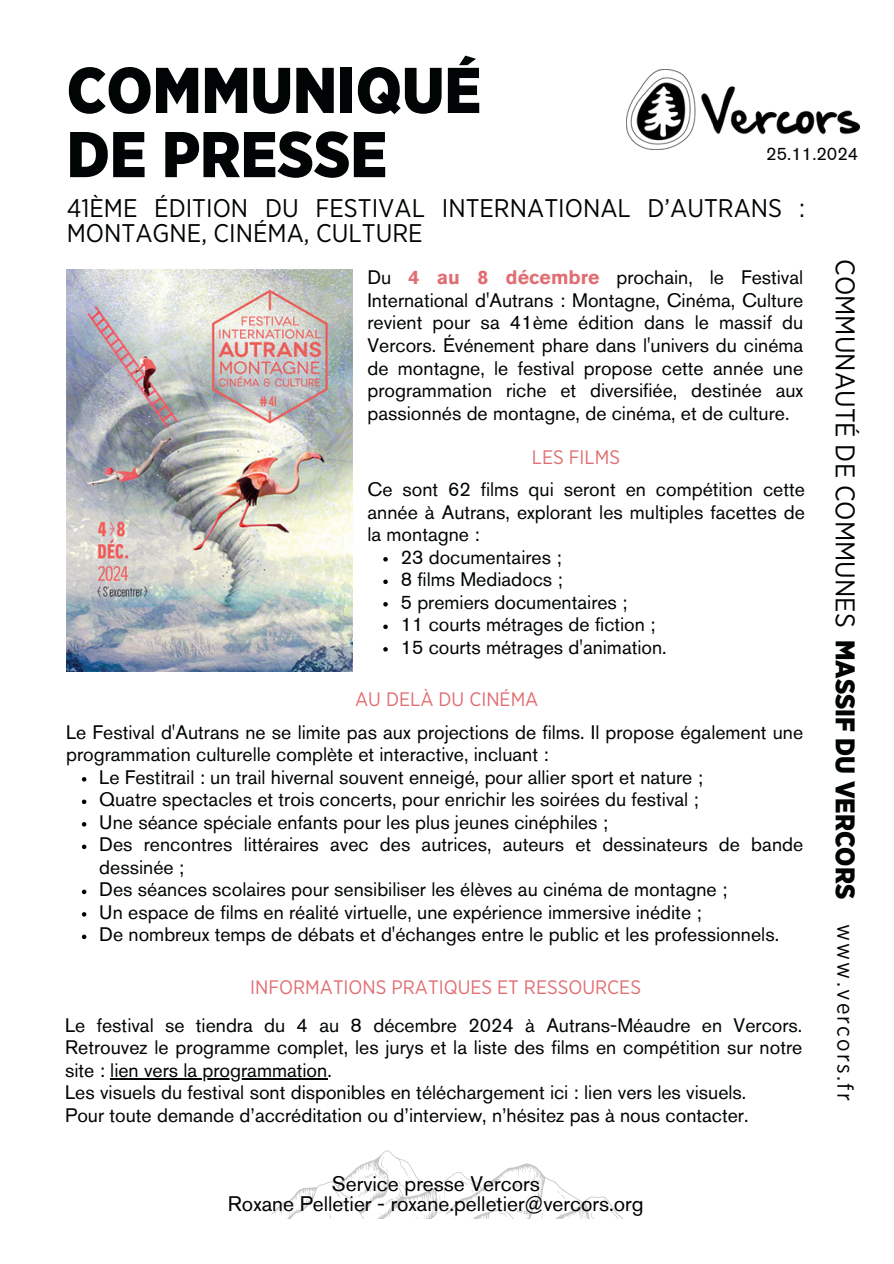
<style>
.page{position:relative;width:894px;height:1264px;background:#fff}
.page>*{position:absolute;margin:0;border:0;box-sizing:border-box;transform-origin:0 0}
.t1{font:900 64.5px/64.2px "Gotham Narrow";color:#000405}
.t2{font:27px "Gotham Narrow";color:#000405}
.t3{font:900 27px "Gotham Narrow";color:#000405}
.t4{font:25.5px/24.8px "Gotham Narrow";color:#000405}
.t5{font:22.5px "Gotham Narrow";letter-spacing:.1em;color:#000405}
.t6{font:21px/20.2px "Akzidenz Grotesk Pro";color:#000;text-align:center}
.t7{font:19.5px/22.5px "Akzidenz Grotesk Pro";color:#000405;text-align:justify}
.t8{font:19.5px "Gotham Narrow";color:#e16e73}
.t9{font:18px "Akzidenz Grotesk Pro";color:#000405}
.s1{font-weight:700;color:#e16e73}
</style>
<div class="page">
<img style="left:67px;top:269px;width:285px;height:402px">
<img style="left:626px;top:70px;width:233px;height:80px">
<svg style="left:271px;top:1150px;width:352px;height:69px"></svg>
<svg style="left:383px;top:557px;width:4px;height:4px"></svg>
<svg style="left:383px;top:579px;width:4px;height:5px"></svg>
<svg style="left:383px;top:602px;width:4px;height:4px"></svg>
<svg style="left:383px;top:624px;width:4px;height:5px"></svg>
<svg style="left:383px;top:647px;width:4px;height:4px"></svg>
<svg style="left:82px;top:777px;width:4px;height:4px"></svg>
<svg style="left:82px;top:799px;width:4px;height:5px"></svg>
<svg style="left:82px;top:822px;width:4px;height:4px"></svg>
<svg style="left:82px;top:844px;width:4px;height:5px"></svg>
<svg style="left:82px;top:889px;width:4px;height:5px"></svg>
<svg style="left:82px;top:912px;width:4px;height:4px"></svg>
<svg style="left:82px;top:934px;width:4px;height:5px"></svg>
<hr style="left:110px;top:1078px;width:217px;height:1px;background:#000405">
<p class="t1" style="left:67px;top:62px;width:416px">COMMUNIQUÉ<br>DE PRESSE</p>
<h3 class="t4" style="left:67px;top:197px;width:739px">41ÈME ÉDITION DU FESTIVAL INTERNATIONAL D’AUTRANS :<br>MONTAGNE, CINÉMA, CULTURE</h3>
<p class="t7" style="left:367px;top:268px;width:437px">Du <span class="s1">4 au 8 décembre</span> prochain, le Festival International d'Autrans : Montagne, Cinéma, Culture revient pour sa 41ème édition dans le massif du Vercors. Événement phare dans l'univers du cinéma de montagne, le festival propose cette année une programmation riche et diversifiée, destinée aux passionnés de montagne, de cinéma, et de culture.</p>
<p class="t2" style="left:857px;top:259px;width:370px;rotate:90deg">COMMUNAUTÉ DE COMMUNES</p>
<h5 class="t3" style="left:857px;top:639px;width:260px;rotate:90deg">MASSIF DU VERCORS</h5>
<p class="t5" style="left:855px;top:924px;width:178px;rotate:90deg">www.vercors.fr</p>
<p class="t9" style="left:766px;top:146px;width:94px">25.11.2024</p>
<p class="t8" style="left:532px;top:448px;width:89px">LES FILMS</p>
<p class="t7" style="left:367px;top:480px;width:439px">Ce sont 62 films qui seront en compétition cette année à Autrans, explorant les multiples facettes de la montagne :</p>
<p class="t7" style="left:400px;top:547px;width:162px">23 documentaires ;</p>
<p class="t7" style="left:400px;top:570px;width:164px">8 films Mediadocs ;</p>
<h5 class="t7" style="left:400px;top:592px;width:228px">5 premiers documentaires ;</h5>
<p class="t7" style="left:400px;top:615px;width:256px">11 courts métrages de fiction ;</p>
<p class="t7" style="left:400px;top:637px;width:267px">15 courts métrages d'animation.</p>
<p class="t8" style="left:355px;top:690px;width:185px">AU DELÀ DU CINÉMA</p>
<p class="t7" style="left:66px;top:722px;width:738px">Le Festival d'Autrans ne se limite pas aux projections de films. Il propose également une programmation culturelle complète et interactive, incluant :</p>
<p class="t7" style="left:99px;top:767px;width:605px">Le Festitrail : un trail hivernal souvent enneigé, pour allier sport et nature ;</p>
<p class="t7" style="left:99px;top:790px;width:601px">Quatre spectacles et trois concerts, pour enrichir les soirées du festival ;</p>
<p class="t7" style="left:99px;top:812px;width:510px">Une séance spéciale enfants pour les plus jeunes cinéphiles ;</p>
<p class="t7" style="left:99px;top:835px;width:705px">Des rencontres littéraires avec des autrices, auteurs et dessinateurs de bande dessinée ;</p>
<h5 class="t7" style="left:99px;top:880px;width:629px">Des séances scolaires pour sensibiliser les élèves au cinéma de montagne ;</h5>
<p class="t7" style="left:99px;top:902px;width:603px">Un espace de films en réalité virtuelle, une expérience immersive inédite ;</p>
<p class="t7" style="left:99px;top:925px;width:681px">De nombreux temps de débats et d'échanges entre le public et les professionnels.</p>
<h3 class="t8" style="left:250px;top:978px;width:392px">INFORMATIONS PRATIQUES ET RESSOURCES</h3>
<h2 class="t7" style="left:65px;top:1015px;width:738px">Le festival se tiendra du 4 au 8 décembre 2024 à Autrans-Méaudre en Vercors.<br>Retrouvez le programme complet, les jurys et la liste des films en compétition sur notre site : lien vers la programmation.</h2>
<h4 class="t7" style="left:65px;top:1083px;width:684px">Les visuels du festival sont disponibles en téléchargement ici : lien vers les visuels.<br>Pour toute demande d’accréditation ou d’interview, n’hésitez pas à nous contacter.</h4>
<p class="t6" style="left:228px;top:1175px;width:417px">Service presse Vercors<br>Roxane Pelletier - roxane.pelletier@vercors.org</p>
</div>
